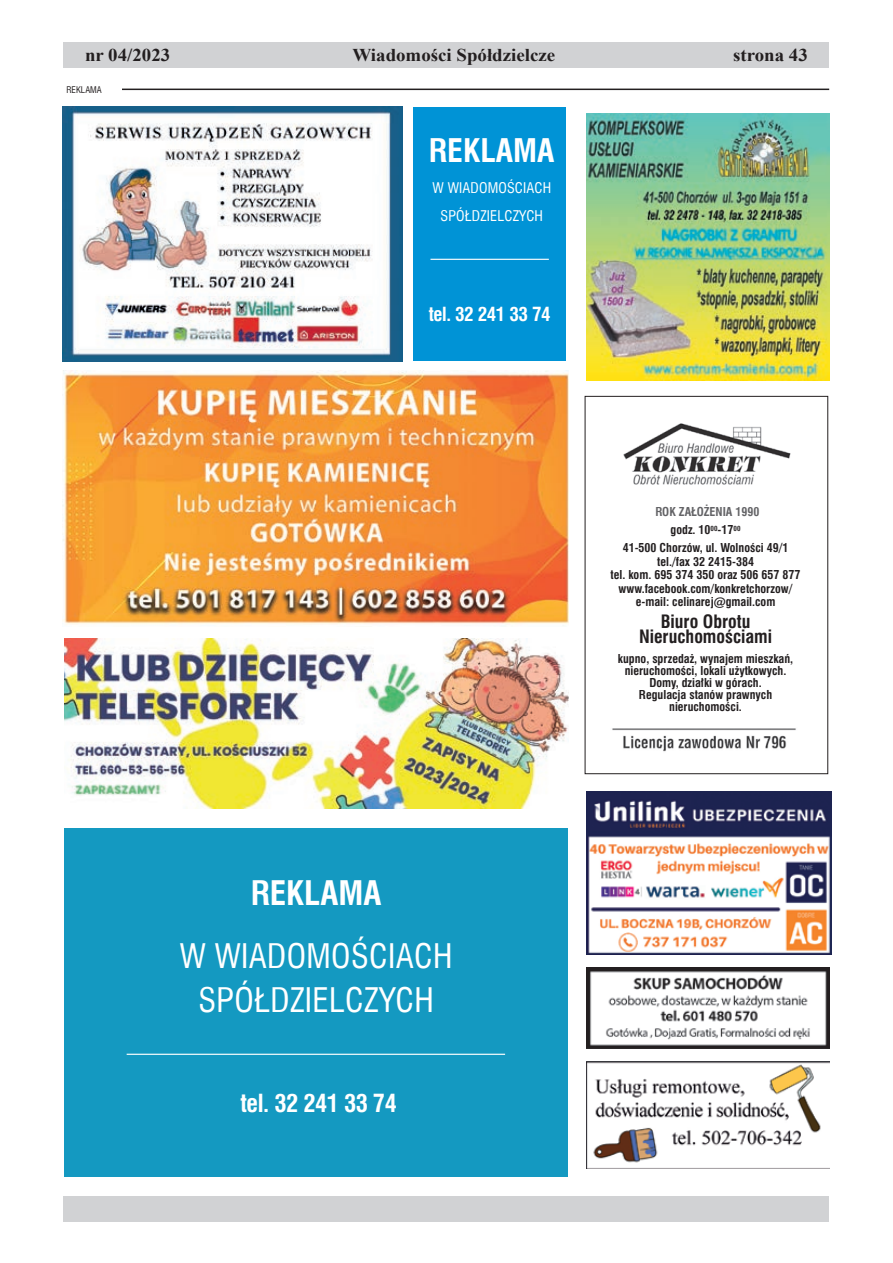
<style>
.page{position:relative;width:893px;height:1263px;background:#fff}
.page>*{position:absolute;margin:0;border:0;box-sizing:border-box;transform-origin:0 0}
.t1{font:33px/43.5px "Swis 721 Cn EU";letter-spacing:.01em;color:#fff;text-align:center}
.t2{font:700 33px "Swis 721 Cn EU";color:#fff}
.t3{font:700 31.8px "Swis 721 Cn EU";color:#fff}
.t4{font:700 24.3px "Swis 721 Cn EU";letter-spacing:-.02em;color:#fff}
.t5{font:700 19.05px "Swis 721 Cn EU";letter-spacing:-.02em;color:#fff}
.t6{font:700 18px "Times New Roman";color:#231f20;scale:1.05 1}
.t7{font:700 18px/15px "Swis 721 Cn EU";color:#231f20;text-align:center}
.t8{font:14.4px/27.5px "Swis 721 Cn EU";letter-spacing:.01em;color:#fff;text-align:center}
.t9{font:700 12px/12px "Swis 721 Cn EU";color:#231f20;text-align:center}
.t10{font:9px "Swis 721 Cn EU";color:#231f20}
.s1{color:#636366}
</style>
<div class="page">
<div style="left:64px;top:42px;width:765px;height:26px;background:#d1d2d4"></div>
<div style="left:64px;top:1196px;width:765px;height:26px;background:#d1d2d4"></div>
<div style="left:585px;top:396px;width:243px;height:378px;border:1px solid #231f20"></div>
<img style="left:623px;top:423px;width:168px;height:62px">
<img style="left:612px;top:728px;width:184px;height:24px">
<hr style="left:67px;top:89px;width:762px;height:1px;background:#231f20">
<div style="left:66px;top:86px;width:56px;height:10px;background:#fff"></div>
<img style="left:64px;top:638px;width:504px;height:170px">
<img style="left:586px;top:113px;width:243px;height:267px">
<img style="left:586px;top:791px;width:245px;height:163px">
<div style="left:413px;top:107px;width:153px;height:253px;background:#0093d6"></div>
<hr style="left:430px;top:259px;width:119px;height:1px;background:#fff">
<img style="left:586px;top:968px;width:243px;height:80px">
<img style="left:62px;top:106px;width:341px;height:256px">
<img style="left:586px;top:1061px;width:243px;height:107px">
<img style="left:63px;top:371px;width:505px;height:254px">
<div style="left:64px;top:828px;width:504px;height:348px;background:#1499c1"></div>
<hr style="left:127px;top:1054px;width:378px;height:1px;background:#fff">
<h3 class="t6" style="left:85px;top:42px;width:83px">nr 04/2023</h3>
<h3 class="t6" style="left:352px;top:42px;width:195px">Wiadomości Spółdzielcze</h3>
<h3 class="t6" style="left:733px;top:42px;width:73px">strona 43</h3>
<p class="t10" style="left:66px;top:83px;width:37px">REKLAMA</p>
<h2 class="t3" style="left:429px;top:132px;width:127px">REKLAMA</h2>
<p class="t8" style="left:432px;top:174px;width:120px">W WIADOMOŚCIACH<br>SPÓŁDZIELCZYCH</p>
<h3 class="t5" style="left:429px;top:303px;width:123px">tel. 32 241 33 74</h3>
<h1 class="t2" style="left:251px;top:873px;width:132px">REKLAMA</h1>
<h1 class="t1" style="left:180px;top:934px;width:274px">W WIADOMOŚCIACH<br>SPÓŁDZIELCZYCH</h1>
<h3 class="t4" style="left:240px;top:1088px;width:158px">tel. 32 241 33 74</h3>
<p class="t9" style="left:623px;top:503px;width:167px;line-height:18.1px"><span class="s1">ROK ZAŁOŻENIA 1990<br></span>godz. 10<sup>00</sup>-17<sup>00<br></sup>41-500 Chorzów, ul. Wolności 49/1</p>
<p class="t9" style="left:610px;top:555px;width:192px;line-height:13.5px">tel./fax 32 2415-384<br>tel. kom. 695 374 350 oraz 506 657 877 www.facebook.com/konkretchorzow/ e-mail: celinarej@gmail.com</p>
<h3 class="t7" style="left:639px;top:615px;width:135px">Biuro Obrotu<br>Nieruchomościami</h3>
<p class="t9" style="left:618px;top:653px;width:177px">kupno, sprzedaż, wynajem mieszkań, nieruchomości, lokali użytkowych.<br>Domy, działki w górach.<br>Regulacja stanów prawnych nieruchomości.</p>
</div>
